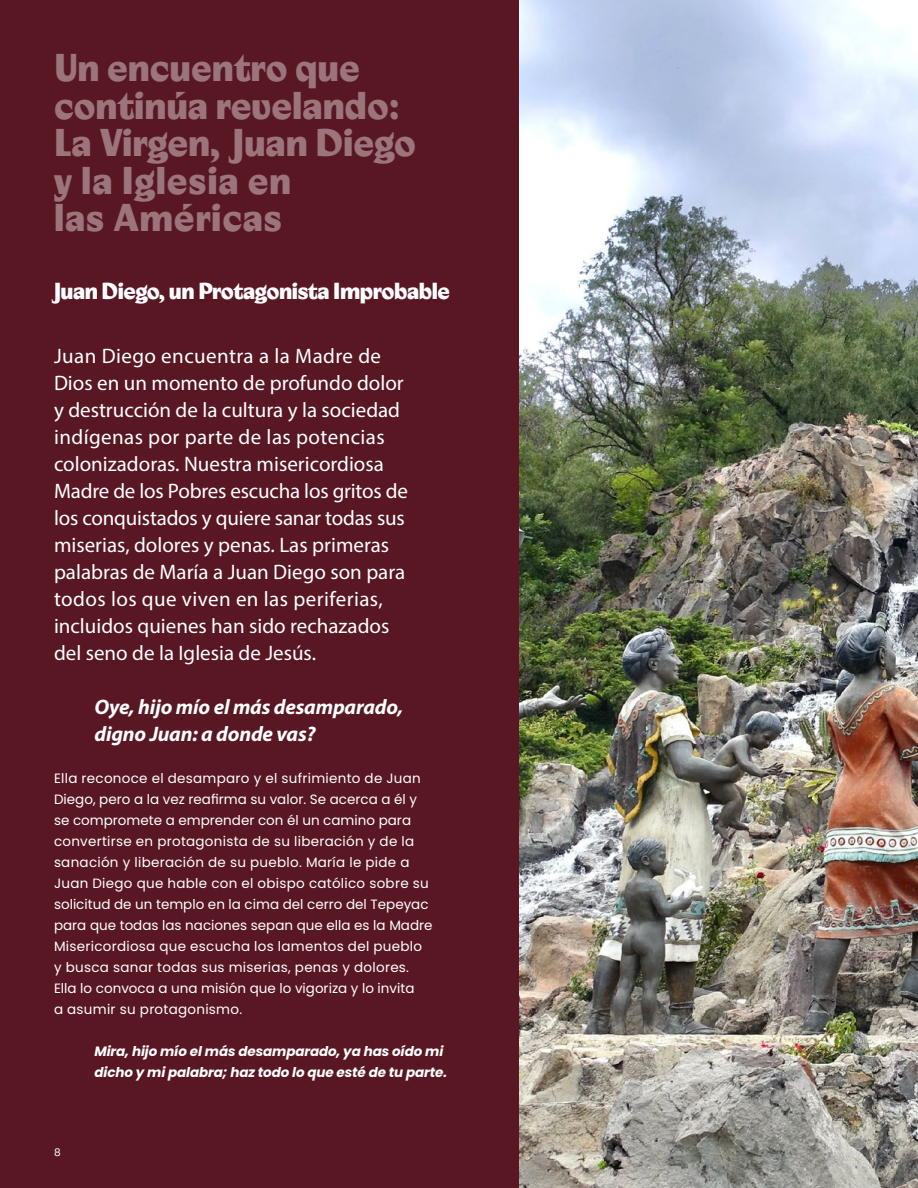
<style>
.page{position:relative;width:918px;height:1188px;background:#591724}
.page>*{position:absolute;margin:0;border:0;box-sizing:border-box;transform-origin:0 0}
.t1{font:900 37.5px/37.5px "Zangezi Sans 09";color:#9c747b}
.t2{font:900 22.5px "Zangezi Sans 09";letter-spacing:-.02em;color:#fff}
.t3{font:21px/27px "Myriad Pro";color:#fff}
.t4{font:italic 700 21px/27px "Myriad Pro";letter-spacing:-.01em;color:#fff}
.t5{font:13.5px/21px "Poppins";letter-spacing:.02em;color:#fff}
.t6{font:italic 700 13.5px/21px "Poppins";letter-spacing:-.01em;color:#fff}
.t7{font:10.5px "Poppins";color:#fff}
</style>
<div class="page">
<img style="left:519px;top:0;width:399px;height:1188px">
<h1 class="t1" style="left:54px;top:50px;width:364px">Un encuentro que continúa revelando:<br>La Virgen, Juan Diego y la Iglesia en<br>las Américas</h1>
<h2 class="t2" style="left:54px;top:277px;width:397px">Juan Diego, un Protagonista Improbable</h2>
<p class="t3" style="left:54px;top:342px;width:356px">Juan Diego encuentra a la Madre de Dios en un momento de profundo dolor y destrucción de la cultura y la sociedad indígenas por parte de las potencias colonizadoras. Nuestra misericordiosa Madre de los Pobres escucha los gritos de los conquistados y quiere sanar todas sus miserias, dolores y penas. Las primeras palabras de María a Juan Diego son para todos los que viven en las periferias, incluidos quienes han sido rechazados del seno de la Iglesia de Jesús.</p>
<h3 class="t4" style="left:95px;top:693px;width:310px">Oye, hijo mío el más desamparado, digno Juan: a donde vas?</h3>
<p class="t5" style="left:54px;top:768px;width:380px">Ella reconoce el desamparo y el sufrimiento de Juan Diego, pero a la vez reafirma su valor. Se acerca a él y se compromete a emprender con él un camino para convertirse en protagonista de su liberación y de la sanación y liberación de su pueblo. María le pide a Juan Diego que hable con el obispo católico sobre su solicitud de un templo en la cima del cerro del Tepeyac para que todas las naciones sepan que ella es la Madre Misericordiosa que escucha los lamentos del pueblo y busca sanar todas sus miserias, penas y dolores.<br>Ella lo convoca a una misión que lo vigoriza y lo invita<br>a asumir su protagonismo.</p>
<p class="t6" style="left:94px;top:1041px;width:354px">Mira, hijo mío el más desamparado, ya has oído mi dicho y mi palabra; haz todo lo que esté de tu parte.</p>
<p class="t7" style="left:54px;top:1146px;width:8px">8</p>
</div>
